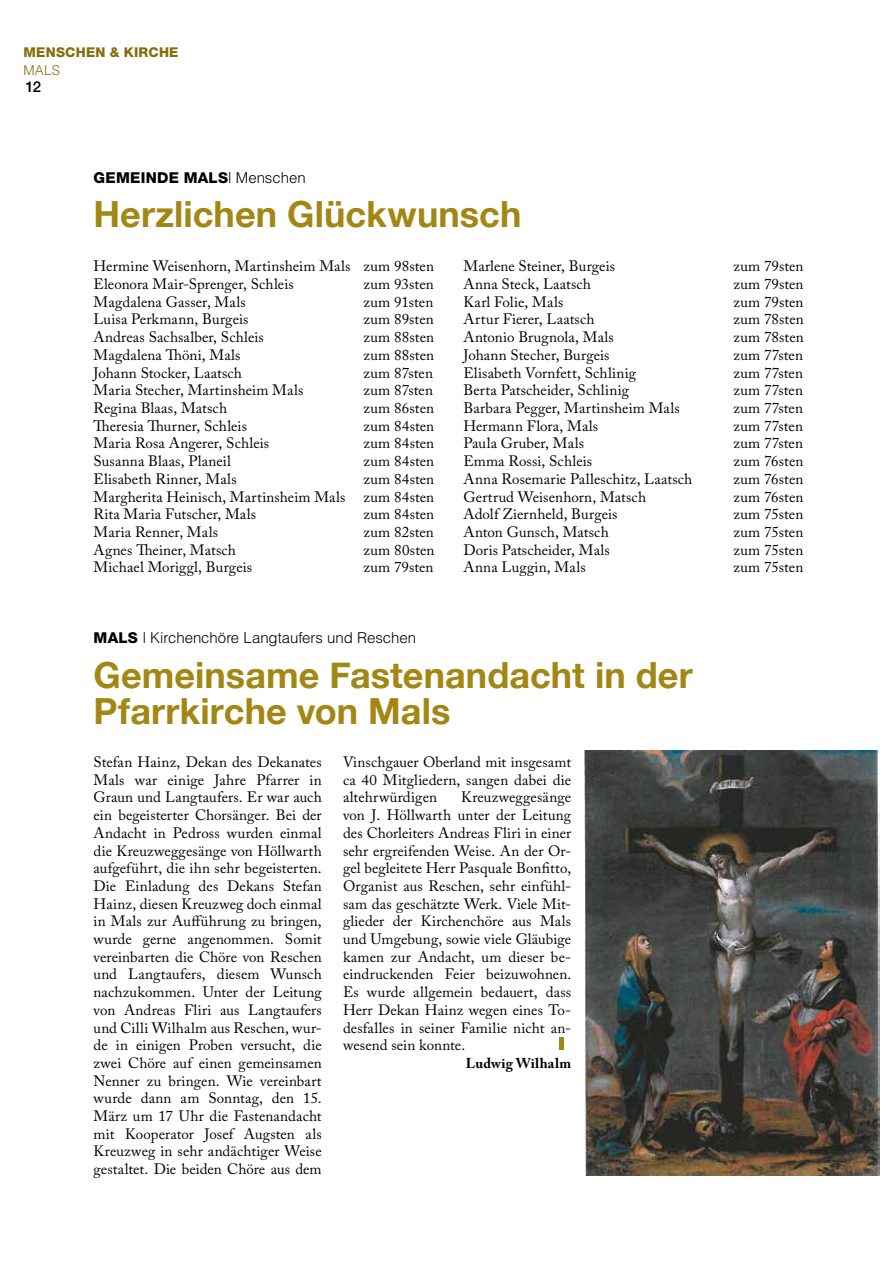
<style>
.page{position:relative;width:893px;height:1263px;background:#fff}
.page>*{position:absolute;margin:0;border:0;box-sizing:border-box;transform-origin:0 0}
.t1{font:700 36px/36px "Helvetica Neue";letter-spacing:.005em;color:#a38714}
.t2{font:15px/17.7px "Adobe Caslon Pro";letter-spacing:.005em;color:#000;text-align:justify}
.t3{font:300 15px "Helvetica";color:#000}
.t4{font:800 15px "Helvetica Neue";letter-spacing:.02em;color:#000}
.t5{font:500 15px "Helvetica Neue";color:#000}
.t6{font:700 14.25px "Adobe Caslon Pro";letter-spacing:.015em;color:#000}
.t7{font:800 13.5px "Helvetica Neue";letter-spacing:.02em;color:#846d0f}
.t8{font:300 13.5px "Helvetica";color:#846d0f}
.s1{font-family:"Helvetica";font-weight:300}
.s2{font-family:"Helvetica Neue";font-weight:800}
</style>
<div class="page">
<img style="left:585px;top:750px;width:295px;height:426px">
<hr style="left:559px;top:1037px;width:4px;height:13px;background:#a38714">
<p class="t7" style="left:23px;top:44px;width:157px">MENSCHEN &amp; KIRCHE</p>
<p class="t8" style="left:23px;top:62px;width:38px">MALS</p>
<p class="t5" style="left:26px;top:78px;width:17px">12</p>
<p class="t4" style="left:94px;top:169px;width:214px">GEMEINDE MALS<span class="s1">| Menschen</span></p>
<h1 class="t1" style="left:94px;top:196px;width:429px">Herzlichen Glückwunsch</h1>
<p class="t2" style="left:94px;top:257px;width:342px">Hermine Weisenhorn, Martinsheim Mals zum 98sten<br>Eleonora Mair-Sprenger, Schleis</p>
<p class="t2" style="left:364px;top:275px;width:72px">zum 93sten</p>
<p class="t2" style="left:94px;top:293px;width:154px">Magdalena Gasser, Mals</p>
<p class="t2" style="left:364px;top:293px;width:71px">zum 91sten</p>
<p class="t2" style="left:94px;top:310px;width:156px">Luisa Perkmann, Burgeis</p>
<p class="t2" style="left:364px;top:310px;width:72px">zum 89sten</p>
<p class="t2" style="left:94px;top:328px;width:172px">Andreas Sachsalber, Schleis</p>
<p class="t2" style="left:364px;top:328px;width:72px">zum 88sten</p>
<p class="t2" style="left:94px;top:346px;width:149px">Magdalena Thöni, Mals</p>
<p class="t2" style="left:364px;top:346px;width:72px">zum 88sten</p>
<p class="t2" style="left:94px;top:364px;width:150px">Johann Stocker, Laatsch</p>
<p class="t2" style="left:364px;top:364px;width:71px">zum 87sten</p>
<p class="t2" style="left:94px;top:381px;width:211px">Maria Stecher, Martinsheim Mals</p>
<p class="t2" style="left:364px;top:381px;width:71px">zum 87sten</p>
<p class="t2" style="left:94px;top:399px;width:135px">Regina Blaas, Matsch</p>
<p class="t2" style="left:364px;top:399px;width:72px">zum 86sten</p>
<p class="t2" style="left:94px;top:417px;width:155px">Theresia Thurner, Schleis</p>
<p class="t2" style="left:364px;top:417px;width:72px">zum 84sten</p>
<p class="t2" style="left:94px;top:434px;width:177px">Maria Rosa Angerer, Schleis</p>
<p class="t2" style="left:364px;top:434px;width:72px">zum 84sten</p>
<p class="t2" style="left:94px;top:452px;width:139px">Susanna Blaas, Planeil</p>
<p class="t2" style="left:364px;top:452px;width:72px">zum 84sten</p>
<p class="t2" style="left:94px;top:470px;width:145px">Elisabeth Rinner, Mals</p>
<p class="t2" style="left:94px;top:470px;width:342px;text-indent:270px">zum 84sten Margherita Heinisch, Martinsheim Mals zum 84sten Rita Maria Futscher, Mals</p>
<p class="t2" style="left:364px;top:505px;width:72px">zum 84sten</p>
<p class="t2" style="left:94px;top:523px;width:126px">Maria Renner, Mals</p>
<p class="t2" style="left:364px;top:523px;width:72px">zum 82sten</p>
<p class="t2" style="left:94px;top:541px;width:144px">Agnes Theiner, Matsch</p>
<p class="t2" style="left:364px;top:541px;width:72px">zum 80sten</p>
<p class="t2" style="left:94px;top:558px;width:160px">Michael Moriggl, Burgeis</p>
<p class="t2" style="left:364px;top:558px;width:72px">zum 79sten</p>
<p class="t2" style="left:463px;top:257px;width:153px">Marlene Steiner, Burgeis</p>
<p class="t2" style="left:733px;top:257px;width:72px">zum 79sten</p>
<p class="t2" style="left:463px;top:275px;width:129px">Anna Steck, Laatsch</p>
<p class="t2" style="left:733px;top:275px;width:72px">zum 79sten</p>
<p class="t2" style="left:463px;top:293px;width:101px">Karl Folie, Mals</p>
<p class="t2" style="left:733px;top:293px;width:72px">zum 79sten</p>
<p class="t2" style="left:463px;top:310px;width:133px">Artur Fierer, Laatsch</p>
<p class="t2" style="left:733px;top:310px;width:72px">zum 78sten</p>
<p class="t2" style="left:463px;top:328px;width:152px">Antonio Brugnola, Mals</p>
<p class="t2" style="left:733px;top:328px;width:72px">zum 78sten</p>
<p class="t2" style="left:463px;top:346px;width:148px">Johann Stecher, Burgeis</p>
<p class="t2" style="left:733px;top:346px;width:71px">zum 77sten</p>
<p class="t2" style="left:463px;top:364px;width:174px">Elisabeth Vornfett, Schlinig</p>
<p class="t2" style="left:733px;top:364px;width:71px">zum 77sten</p>
<p class="t2" style="left:463px;top:381px;width:167px">Berta Patscheider, Schlinig</p>
<p class="t2" style="left:733px;top:381px;width:71px">zum 77sten</p>
<p class="t2" style="left:463px;top:399px;width:218px">Barbara Pegger, Martinsheim Mals</p>
<p class="t2" style="left:733px;top:399px;width:71px">zum 77sten</p>
<p class="t2" style="left:463px;top:417px;width:136px">Hermann Flora, Mals</p>
<p class="t2" style="left:733px;top:417px;width:71px">zum 77sten</p>
<p class="t2" style="left:463px;top:434px;width:122px">Paula Gruber, Mals</p>
<p class="t2" style="left:733px;top:434px;width:71px">zum 77sten</p>
<p class="t2" style="left:463px;top:452px;width:130px">Emma Rossi, Schleis</p>
<p class="t2" style="left:733px;top:452px;width:71px">zum 76sten</p>
<p class="t2" style="left:463px;top:470px;width:230px">Anna Rosemarie Palleschitz, Laatsch</p>
<p class="t2" style="left:733px;top:470px;width:71px">zum 76sten</p>
<p class="t2" style="left:463px;top:487px;width:184px">Gertrud Weisenhorn, Matsch</p>
<p class="t2" style="left:733px;top:487px;width:71px">zum 76sten</p>
<p class="t2" style="left:463px;top:505px;width:156px">Adolf Ziernheld, Burgeis</p>
<p class="t2" style="left:733px;top:505px;width:71px">zum 75sten</p>
<p class="t2" style="left:463px;top:523px;width:147px">Anton Gunsch, Matsch</p>
<p class="t2" style="left:733px;top:523px;width:71px">zum 75sten</p>
<p class="t2" style="left:463px;top:541px;width:148px">Doris Patscheider, Mals</p>
<p class="t2" style="left:733px;top:541px;width:71px">zum 75sten</p>
<p class="t2" style="left:463px;top:558px;width:124px">Anna Luggin, Mals</p>
<p class="t2" style="left:733px;top:558px;width:71px">zum 75sten</p>
<p class="t3" style="left:94px;top:628px;width:324px"><span class="s2">MALS</span> | Kirchenchöre Langtaufers und Reschen</p>
<h1 class="t1" style="left:94px;top:656px;width:601px">Gemeinsame Fastenandacht in der<br>Pfarrkirche von Mals</h1>
<p class="t2" style="left:94px;top:753px;width:230px">Stefan Hainz, Dekan des Dekanates Mals war einige Jahre Pfarrer in Graun und Langtaufers. Er war auch ein begeisterter Chorsänger. Bei der Andacht in Pedross wurden einmal die Kreuzweggesänge von Höllwarth aufgeführt, die ihn sehr begeisterten.<br>Die Einladung des Dekans Stefan Hainz, diesen Kreuzweg doch einmal in Mals zur Aufführung zu bringen, wurde gerne angenommen. Somit vereinbarten die Chöre von Reschen und Langtaufers, diesem Wunsch nachzukommen. Unter der Leitung von Andreas Fliri aus Langtaufers und Cilli Wilhalm aus Reschen, wur&shy;de in einigen Proben versucht, die zwei Chöre auf einen gemeinsamen Nenner zu bringen. Wie vereinbart wurde dann am Sonntag, den 15.<br>März um 17 Uhr die Fastenandacht mit Kooperator Josef Augsten als Kreuzweg in sehr andächtiger Weise gestaltet. Die beiden Chöre aus dem</p>
<p class="t2" style="left:343px;top:753px;width:230px">Vinschgauer Oberland mit insgesamt ca 40 Mitgliedern, sangen dabei die altehrwürdigen</p>
<p class="t2" style="left:343px;top:788px;width:230px;text-indent:118px">Kreuzweggesänge von J. Höllwarth unter der Leitung des Chorleiters Andreas Fliri in einer sehr ergreifenden Weise. An der Or&shy;gel begleitete Herr Pasquale Bonfitto, Organist aus Reschen, sehr einfühl&shy;sam das geschätzte Werk. Viele Mit&shy;glieder der Kirchenchöre aus Mals und Umgebung, sowie viele Gläubige kamen zur Andacht, um dieser be&shy;eindruckenden Feier beizuwohnen.<br>Es wurde allgemein bedauert, dass Herr Dekan Hainz wegen eines To&shy;desfalles in seiner Familie nicht an&shy;wesend sein konnte.</p>
<p class="t6" style="left:466px;top:1055px;width:107px">Ludwig Wilhalm</p>
</div>
